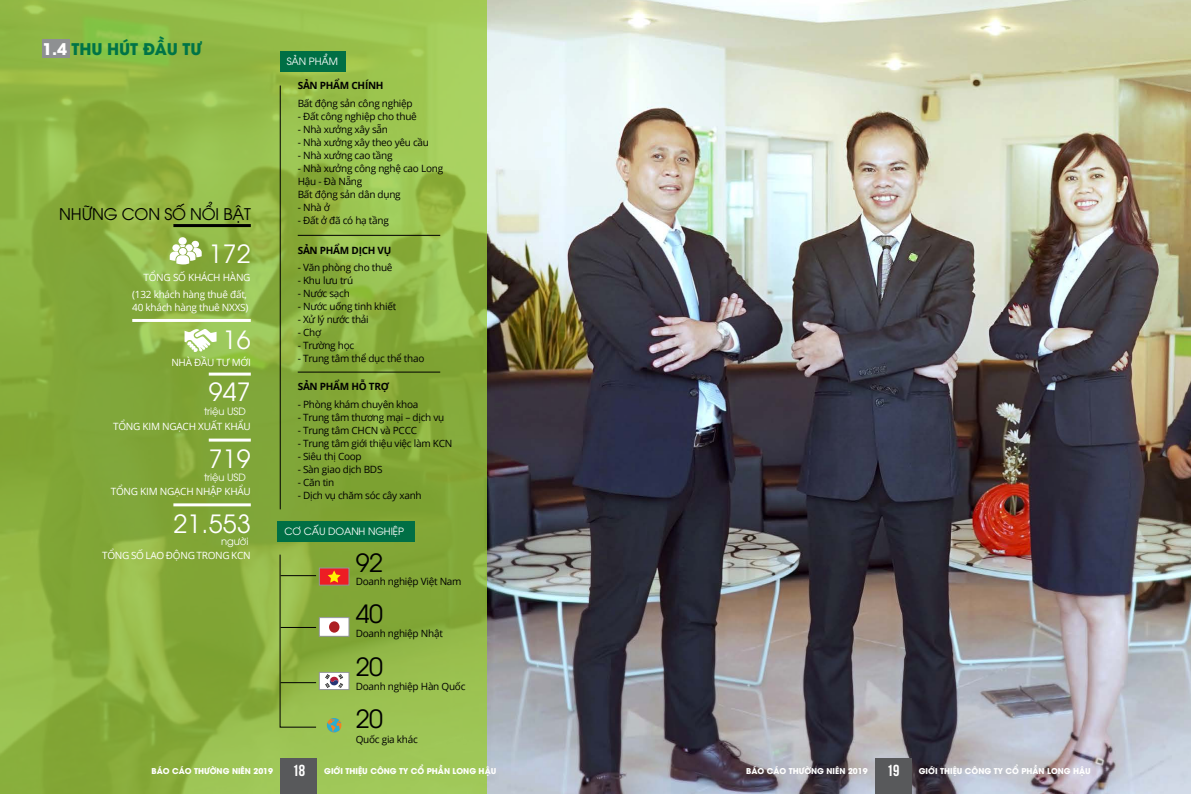
<style>
.page{position:relative;width:1191px;height:794px;background:#fff}
.page>*{position:absolute;margin:0;border:0;box-sizing:border-box;transform-origin:0 0}
.t1{font:25px/52.5px "UTM Avo";letter-spacing:.01em;color:#fff;text-align:center}
.t2{font:25px/52.1px "UTM Avo";letter-spacing:-.01em;color:#000;text-align:justify}
.t3{font:16px "UTM Avo";letter-spacing:-.01em;color:#000}
.t4{font:700 16px "UTM Avo";letter-spacing:-.01em;color:#007447}
.t5{font:10px/13px "Open Sans";letter-spacing:-.025em;color:#000}
.t6{font:10px/13px "Open Sans";letter-spacing:-.025em;color:#fff}
.t7{font:10px "UTM Avo";letter-spacing:-.01em;color:#fff}
.t8{font:700 10px "Open Sans";letter-spacing:-.025em;color:#000}
.t9{font:700 8px "UTM Avo";color:#fff}
.s1{color:#fff}
.s2{font-family:"UTM Bebas";font-weight:400;font-size:16px}
</style>
<div class="page">
<img style="left:486px;top:0;width:705px;height:794px">
<svg style="left:0;top:0;width:486px;height:794px;background:#8db342"></svg>
<div style="left:874px;top:758px;width:37px;height:36px;background:#58595b"></div>
<div style="left:280px;top:758px;width:37px;height:36px;background:#58595b"></div>
<svg style="left:170px;top:237px;width:32px;height:27px"></svg>
<svg style="left:184px;top:329px;width:32px;height:23px"></svg>
<div style="left:277px;top:521px;width:138px;height:20px;background:#006f45"></div>
<svg style="left:279px;top:553px;width:38px;height:175px;background:#8db043"></svg>
<div style="left:319px;top:617px;width:30px;height:19px;background:#fff"></div>
<div style="left:319px;top:617px;width:30px;height:19px;border:1px solid #939598"></div>
<div style="left:329px;top:621px;width:10px;height:11px;background:#ad1f23;border-radius:50%"></div>
<div style="left:319px;top:672px;width:30px;height:17px;background:#fff"></div>
<div style="left:319px;top:672px;width:30px;height:18px;border:1px solid #939598"></div>
<svg style="left:325px;top:674px;width:18px;height:14px"></svg>
<svg style="left:327px;top:718px;width:14px;height:14px"></svg>
<div style="left:319px;top:568px;width:30px;height:17px;background:#ed1d24;border:1px solid #939598"></div>
<svg style="left:328px;top:570px;width:12px;height:12px"></svg>
<hr style="left:280px;top:575px;width:36px;height:1px;background:#000">
<hr style="left:280px;top:627px;width:36px;height:1px;background:#000">
<hr style="left:280px;top:682px;width:36px;height:1px;background:#000">
<div style="left:280px;top:51px;width:65px;height:20px;background:#006f45"></div>
<hr style="left:298px;top:235px;width:142px;height:1px;background:#000">
<hr style="left:298px;top:371px;width:142px;height:1px;background:#000">
<hr style="left:280px;top:86px;width:1px;height:423px;background:#000">
<div style="left:43px;top:40px;width:27px;height:18px;background:#8e9092"></div>
<hr style="left:173px;top:224px;width:78px;height:3px;background:#000">
<hr style="left:132px;top:319px;width:119px;height:3px;background:#fff">
<hr style="left:209px;top:372px;width:42px;height:3px;background:#fff">
<hr style="left:209px;top:438px;width:42px;height:3px;background:#fff">
<hr style="left:173px;top:503px;width:78px;height:3px;background:#fff">
<h2 class="t4" style="left:43px;top:35px;width:161px"><span class="s1">1.4</span> THU HÚT ĐẦU TƯ</h2>
<h2 class="t3" style="left:59px;top:201px;width:193px">NHỮNG CON SỐ NỔI BẬT</h2>
<h1 class="t1" style="left:209px;top:225px;width:44px">172</h1>
<p class="t6" style="left:132px;top:287px;width:118px">(132 khách hàng thuê đất,<br>40 khách hàng thuê NXXS)</p>
<p class="t6" style="left:143px;top:271px;width:109px">TỔNG SỐ KHÁCH HÀNG</p>
<h1 class="t1" style="left:209px;top:311px;width:44px">16<br>947</h1>
<p class="t7" style="left:204px;top:404px;width:43px">triệu USD</p>
<h1 class="t1" style="left:209px;top:430px;width:44px">719</h1>
<p class="t7" style="left:204px;top:469px;width:43px">triệu USD</p>
<h1 class="t1" style="left:173px;top:495px;width:79px">21.553</h1>
<p class="t7" style="left:221px;top:533px;width:29px">người</p>
<p class="t6" style="left:171px;top:356px;width:81px">NHÀ ĐẦU TƯ MỚI</p>
<p class="t6" style="left:113px;top:420px;width:139px">TỔNG KIM NGẠCH XUẤT KHẨU</p>
<p class="t6" style="left:111px;top:484px;width:141px">TỔNG KIM NGẠCH NHẬP KHẨU</p>
<p class="t6" style="left:102px;top:549px;width:150px">TỔNG SỐ LAO ĐỘNG TRONG KCN</p>
<p class="t7" style="left:287px;top:53px;width:53px">SẢN PHẨM</p>
<p class="t8" style="left:298px;top:79px;width:87px">SẢN PHẨM CHÍNH</p>
<p class="t5" style="left:298px;top:97px;width:116px">Bất động sản công nghiệp</p>
<p class="t5" style="left:298px;top:110px;width:121px">- Đất công nghiệp cho thuê</p>
<p class="t5" style="left:298px;top:123px;width:92px">- Nhà xưởng xây sẵn</p>
<p class="t5" style="left:298px;top:136px;width:133px">- Nhà xưởng xây theo yêu cầu</p>
<p class="t5" style="left:298px;top:149px;width:96px">- Nhà xưởng cao tầng</p>
<p class="t5" style="left:298px;top:162px;width:147px">- Nhà xưởng công nghệ cao Long<br>Hậu - Đà Nẵng<br>Bất động sản dân dụng</p>
<p class="t5" style="left:298px;top:201px;width:34px">- Nhà ở</p>
<p class="t5" style="left:298px;top:214px;width:93px">- Đất ở đã có hạ tầng</p>
<p class="t5" style="left:298px;top:261px;width:96px">- Văn phòng cho thuê</p>
<p class="t5" style="left:298px;top:274px;width:57px">- Khu lưu trú</p>
<p class="t5" style="left:298px;top:287px;width:54px">- Nước sạch</p>
<p class="t5" style="left:298px;top:300px;width:100px">- Nước uống tinh khiết</p>
<p class="t5" style="left:298px;top:313px;width:73px">- Xử lý nước thải</p>
<p class="t5" style="left:298px;top:326px;width:25px">- Chợ</p>
<p class="t5" style="left:298px;top:339px;width:58px">- Trường học</p>
<p class="t5" style="left:298px;top:352px;width:128px">- Trung tâm thể dục thể thao</p>
<p class="t5" style="left:298px;top:397px;width:122px">- Phòng khám chuyên khoa</p>
<p class="t5" style="left:298px;top:410px;width:148px">- Trung tâm thương mại – dịch vụ</p>
<p class="t5" style="left:298px;top:423px;width:121px">- Trung tâm CHCN và PCCC</p>
<p class="t5" style="left:298px;top:436px;width:156px">- Trung tâm giới thiệu việc làm KCN</p>
<p class="t5" style="left:298px;top:449px;width:66px">- Siêu thị Coop</p>
<p class="t5" style="left:298px;top:462px;width:86px">- Sàn giao dịch BDS</p>
<p class="t5" style="left:298px;top:475px;width:38px">- Căn tin</p>
<p class="t5" style="left:298px;top:488px;width:125px">- Dịch vụ chăm sóc cây xanh</p>
<p class="t8" style="left:298px;top:243px;width:95px">SẢN PHẨM DỊCH VỤ</p>
<p class="t8" style="left:298px;top:380px;width:93px">SẢN PHẨM HỖ TRỢ</p>
<p class="t7" style="left:284px;top:524px;width:121px">CƠ CẤU DOANH NGHIỆP</p>
<h1 class="t2" style="left:356px;top:534px;width:29px">92<br>40<br>20<br>20</h1>
<p class="t5" style="left:356px;top:575px;width:107px">Doanh nghiệp Việt Nam</p>
<p class="t5" style="left:356px;top:626px;width:89px">Doanh nghiệp Nhật</p>
<p class="t5" style="left:356px;top:679px;width:111px">Doanh nghiệp Hàn Quốc</p>
<p class="t5" style="left:356px;top:732px;width:64px">Quốc gia khác</p>
<p class="t9" style="left:152px;top:764px;width:346px">BÁO CÁO THƯỜNG NIÊN 2019 <span class="s2">18</span> GIỚI THIỆU CÔNG TY CỔ PHẦN LONG HẬU</p>
<p class="t9" style="left:746px;top:764px;width:346px">BÁO CÁO THƯỜNG NIÊN 2019 <span class="s2">19</span> GIỚI THIỆU CÔNG TY CỔ PHẦN LONG HẬU</p>
</div>
